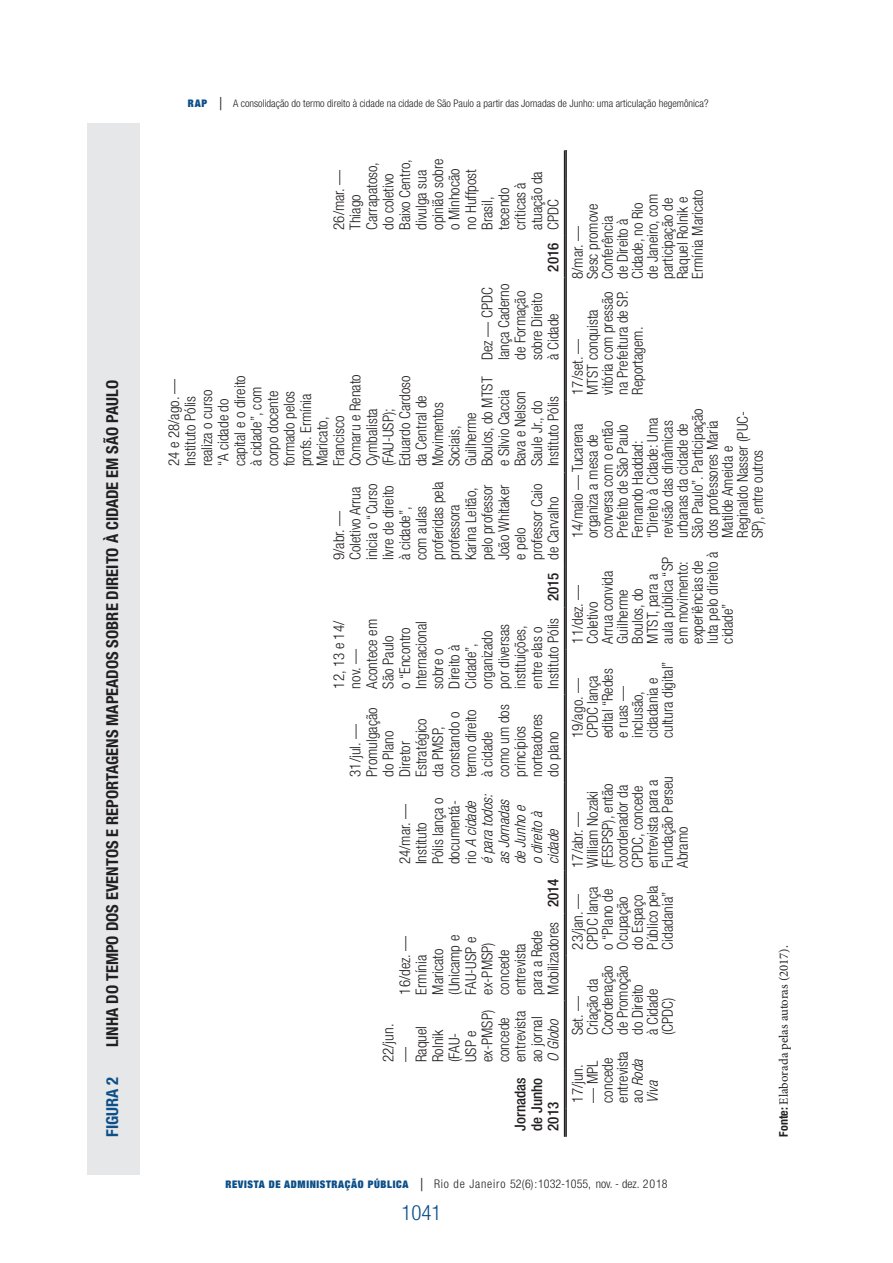
<style>
.page{position:relative;width:893px;height:1263px;background:#fff}
.page>*{position:absolute;margin:0;border:0;box-sizing:border-box;transform-origin:0 0}
.t1{font:300 condensed 21px "Helvetica Neue LT Std";color:#0c4f89}
.tit_tab{font:700 condensed 16.5px "Helvetica Neue LT Std";color:#231f20}
.tit_tab-2{font:700 condensed 16.5px "Helvetica Neue LT Std";color:#0c4f89}
.TEXTO_TAB{font:300 condensed 15px/16.5px "Helvetica Neue LT Std";color:#231f20}
.TEXTO_TAB-2{font:italic 300 condensed 15px/16.5px "Helvetica Neue LT Std";color:#231f20}
.TEXTO_TAB-3{font:500 condensed 15px/16.5px "Helvetica Neue LT Std";color:#231f20}
.fonte{font:12.75px "Minion Pro";color:#231f20}
.t2{font:300 condensed 12px "Helvetica Neue LT Std";color:#231f20}
.t3{font:300 condensed 10.5px "Helvetica Neue LT Std";color:#231f20}
.s1{font-family:"Helvetica Neue";font-weight:900;font-stretch:expanded;color:#0c4f89}
.s2{font-size:18px}
.s3{font-style:normal}
.s4{font-style:italic}
.s5{font-family:"Helvetica Neue LT Std";font-weight:700;font-stretch:condensed;font-size:12px}
.s6{font-family:"Helvetica Neue";font-weight:900;font-stretch:expanded;font-size:10.5px;color:#0c4f89}
</style>
<div class="page">
<div style="left:88px;top:123px;width:52px;height:1052px;background:#e6e7e9"></div>
<hr style="left:564px;top:1068px;width:1px;height:69px;background:#231f20">
<hr style="left:564px;top:1000px;width:1px;height:68px;background:#231f20">
<hr style="left:564px;top:913px;width:1px;height:87px;background:#231f20">
<hr style="left:564px;top:870px;width:1px;height:43px;background:#231f20">
<hr style="left:564px;top:783px;width:1px;height:87px;background:#231f20">
<hr style="left:564px;top:694px;width:1px;height:89px;background:#231f20">
<hr style="left:564px;top:607px;width:1px;height:87px;background:#231f20">
<hr style="left:564px;top:566px;width:1px;height:41px;background:#231f20">
<hr style="left:564px;top:472px;width:1px;height:94px;background:#231f20">
<hr style="left:564px;top:366px;width:1px;height:106px;background:#231f20">
<hr style="left:564px;top:278px;width:1px;height:88px;background:#231f20">
<hr style="left:564px;top:236px;width:1px;height:42px;background:#231f20">
<hr style="left:564px;top:150px;width:1px;height:86px;background:#231f20">
<hr style="left:565px;top:1108px;width:2px;height:29px;background:#231f20">
<hr style="left:565px;top:1041px;width:2px;height:67px;background:#231f20">
<hr style="left:565px;top:955px;width:2px;height:86px;background:#231f20">
<hr style="left:565px;top:874px;width:2px;height:81px;background:#231f20">
<hr style="left:565px;top:744px;width:2px;height:130px;background:#231f20">
<hr style="left:565px;top:649px;width:2px;height:95px;background:#231f20">
<hr style="left:565px;top:544px;width:2px;height:105px;background:#231f20">
<hr style="left:565px;top:401px;width:2px;height:143px;background:#231f20">
<hr style="left:565px;top:285px;width:2px;height:116px;background:#231f20">
<hr style="left:565px;top:179px;width:2px;height:106px;background:#231f20">
<hr style="left:565px;top:150px;width:2px;height:29px;background:#231f20">
<p class="tit_tab" style="left:102px;top:1047px;width:669px;rotate:-90deg">LINHA DO TEMPO DOS EVENTOS E REPORTAGENS MAPEADOS SOBRE DIREITO À CIDADE EM SÃO PAULO</p>
<p class="tit_tab-2" style="left:102px;top:1137px;width:62px;rotate:-90deg">FIGURA 2</p>
<p class="t3" style="left:188px;top:98px;width:522px"><span class="s1">RAP</span> <span class="s2">|</span> A consolidação do termo direito à cidade na cidade de São Paulo a partir das Jornadas de Junho: uma articulação hegemônica?</p>
<p class="TEXTO_TAB" style="left:330px;top:230px;width:61px;rotate:-90deg">26/mar. —</p>
<p class="TEXTO_TAB" style="left:347px;top:230px;width:73px;rotate:-90deg">Thiago<br>Carrapatoso, do coletivo<br>Baixo Centro, divulga sua opinião sobre o Minhocão no Huffpost<br>Brasil, tecendo críticas à atuação da<br>CPDC</p>
<p class="TEXTO_TAB-3" style="left:545px;top:272px;width:30px;rotate:-90deg">2016</p>
<p class="TEXTO_TAB" style="left:479px;top:360px;width:78px;rotate:-90deg">Dez — CPDC lança Caderno de Formação sobre Direito à Cidade</p>
<p class="TEXTO_TAB" style="left:165px;top:466px;width:94px;rotate:-90deg">24 e 28/ago. —<br>Instituto Pólis realiza o curso “A cidade do capital e o direito à cidade”, com corpo docente formado pelos profs. Ermínia<br>Maricato,<br>Francisco<br>Comaru e Renato<br>Cymbalista (FAU-USP);<br>Eduardo Cardoso da Central de<br>Movimentos<br>Sociais,<br>Guilherme<br>Boulos, do MTST e Silvio Caccia<br>Bava e Nelson<br>Saule Jr., do<br>Instituto Pólis</p>
<p class="TEXTO_TAB" style="left:330px;top:560px;width:80px;rotate:-90deg">9/abr. —<br>Coletivo Arrua inicia o “Curso livre de direito à cidade”, com aulas proferidas pela professora<br>Karina Leitão, pelo professor<br>João Whitaker e pelo professor Caio de Carvalho</p>
<p class="TEXTO_TAB-3" style="left:545px;top:601px;width:30px;rotate:-90deg">2015</p>
<p class="TEXTO_TAB" style="left:330px;top:688px;width:69px;rotate:-90deg">12, 13 e 14/ nov. —</p>
<p class="TEXTO_TAB" style="left:363px;top:688px;width:72px;rotate:-90deg">Acontece em<br>São Paulo<br>o “Encontro<br>Internacional sobre o<br>Direito à<br>Cidade”, organizado por diversas instituições, entre elas o<br>Instituto Pólis</p>
<p class="TEXTO_TAB" style="left:363px;top:777px;width:74px;rotate:-90deg">Promulgação do Plano<br>Diretor<br>Estratégico da PMSP, constando o termo direito à cidade como um dos princípios norteadores do plano</p>
<p class="TEXTO_TAB" style="left:347px;top:777px;width:54px;rotate:-90deg">31/jul. —</p>
<p class="TEXTO_TAB" style="left:396px;top:864px;width:61px;rotate:-90deg">24/mar. —</p>
<p class="TEXTO_TAB-2" style="left:413px;top:864px;width:71px;rotate:-90deg"><span class="s3">Instituto<br>Pólis lança o documentá&shy;rio</span> A cidade é para todos: as Jornadas de Junho e o direito à cidade</p>
<p class="TEXTO_TAB-3" style="left:545px;top:907px;width:30px;rotate:-90deg">2014</p>
<p class="TEXTO_TAB" style="left:413px;top:994px;width:74px;rotate:-90deg">Ermínia<br>Maricato (Unicamp e<br>FAU-USP e ex-PMSP) concede entrevista para a Rede<br>Mobilizadores</p>
<p class="TEXTO_TAB" style="left:396px;top:994px;width:60px;rotate:-90deg">16/dez. —</p>
<p class="TEXTO_TAB" style="left:380px;top:1062px;width:40px;rotate:-90deg">22/jun. —</p>
<p class="TEXTO_TAB" style="left:413px;top:1062px;width:54px;rotate:-90deg">Raquel<br>Rolnik (FAU-<br>USP e ex-PMSP) concede entrevista ao jornal<br><span class="s4">O Globo</span></p>
<p class="TEXTO_TAB-3" style="left:512px;top:1131px;width:55px;rotate:-90deg">Jornadas de Junho</p>
<p class="TEXTO_TAB-3" style="left:545px;top:1131px;width:30px;rotate:-90deg">2013</p>
<p class="TEXTO_TAB" style="left:570px;top:279px;width:91px;line-height:15px;rotate:-90deg">8/mar. —<br>Sesc promove<br>Conferência<br>de Direito à<br>Cidade, no Rio de Janeiro, com participação de<br>Raquel Rolnik e<br>Ermínia Maricato</p>
<p class="TEXTO_TAB" style="left:585px;top:395px;width:106px;line-height:15px;rotate:-90deg">MTST conquista vitória com pressão na Prefeitura de SP.<br>Reportagem.</p>
<p class="TEXTO_TAB" style="left:569px;top:395px;width:58px;rotate:-90deg">17/set. —</p>
<p class="TEXTO_TAB" style="left:570px;top:538px;width:131px;line-height:15px;rotate:-90deg">14/maio — Tucarena organiza a mesa de conversa com o então<br>Prefeito de São Paulo<br>Fernando Haddad: “Direito à Cidade: Uma revisão das dinâmicas urbanas da cidade de<br>São Paulo”. Participação dos professores Maria<br>Matilde Ameida e<br>Reginaldo Nasser (PUC-<br>SP), entre outros</p>
<p class="TEXTO_TAB" style="left:585px;top:643px;width:93px;line-height:15px;rotate:-90deg">Coletivo<br>Arrua convida<br>Guilherme<br>Boulos, do<br>MTST, para a aula pública “SP em movimento: experiências de luta pelo direito à cidade”</p>
<p class="TEXTO_TAB" style="left:569px;top:643px;width:60px;rotate:-90deg">11/dez. —</p>
<p class="TEXTO_TAB" style="left:585px;top:738px;width:78px;line-height:15px;rotate:-90deg">CPDC lança edital “Redes e ruas — inclusão, cidadania e cultura digital”</p>
<p class="TEXTO_TAB" style="left:569px;top:738px;width:61px;rotate:-90deg">19/ago. —</p>
<p class="TEXTO_TAB" style="left:585px;top:868px;width:93px;line-height:15px;rotate:-90deg">William Nozaki (FESPSP), então coordenador da<br>CPDC, concede entrevista para a<br>Fundação Perseu<br>Abramo</p>
<p class="TEXTO_TAB" style="left:569px;top:868px;width:58px;rotate:-90deg">17/abr. —</p>
<p class="TEXTO_TAB" style="left:570px;top:949px;width:66px;line-height:15px;rotate:-90deg">23/jan. —<br>CPDC lança o “Plano de<br>Ocupação do Espaço<br>Público pela<br>Cidadania”</p>
<p class="TEXTO_TAB" style="left:585px;top:1035px;width:71px;line-height:15px;rotate:-90deg">Criação da<br>Coordenação de Promoção do Direito<br>à Cidade (CPDC)</p>
<p class="TEXTO_TAB" style="left:569px;top:1035px;width:40px;rotate:-90deg">Set. —</p>
<p class="TEXTO_TAB" style="left:585px;top:1102px;width:53px;line-height:15px;rotate:-90deg">— MPL concede entrevista ao <span class="s4">Roda<br>Viva</span></p>
<p class="TEXTO_TAB" style="left:569px;top:1102px;width:40px;rotate:-90deg">17/jun.</p>
<p class="fonte" style="left:775px;top:1137px;width:193px;rotate:-90deg"><span class="s5">Fonte:</span> Elaborada pelas autoras (2017).</p>
<p class="t2" style="left:225px;top:1176px;width:444px"><span class="s6">REVISTA DE ADMINISTRAÇÃO PÚBLICA</span> <span class="s2">|</span> Rio de Janeiro 52(6):1032-1055, nov. - dez. 2018</p>
<h1 class="t1" style="left:401px;top:1200px;width:42px">1041</h1>
</div>
